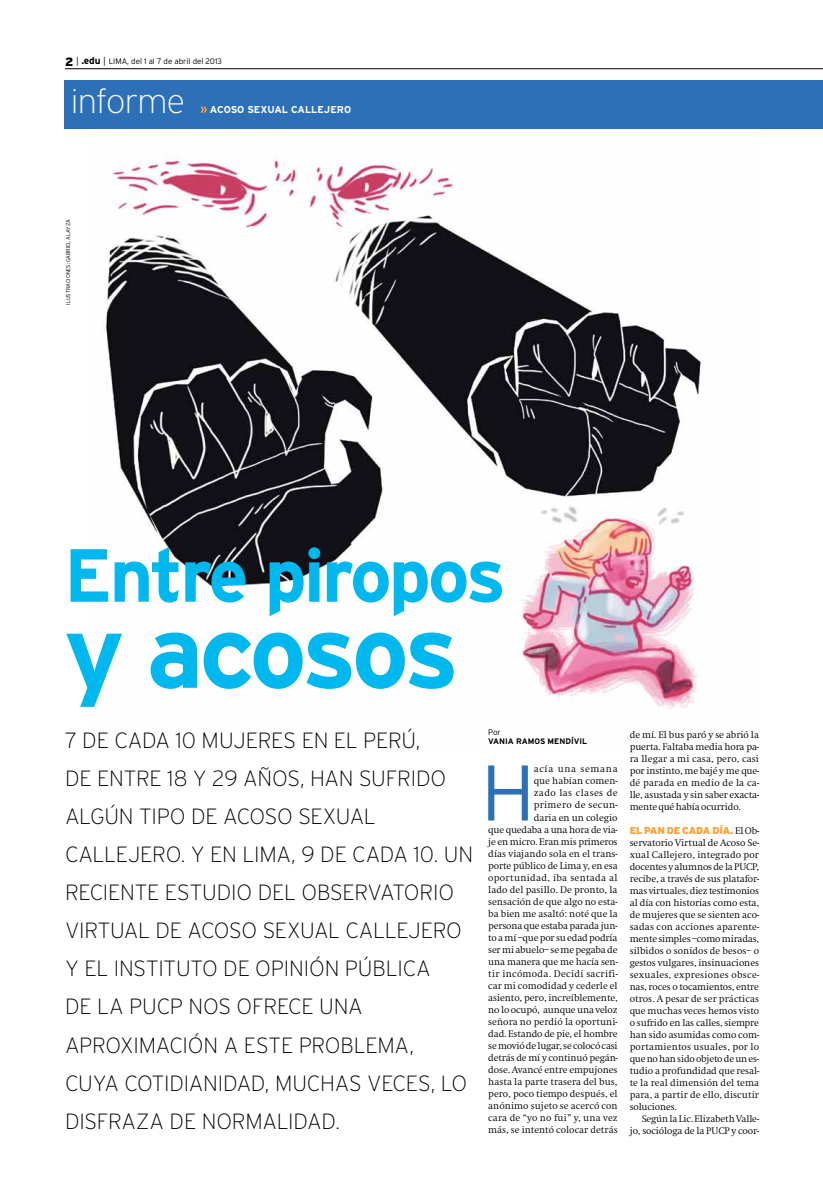
<style>
.page{position:relative;width:823px;height:1191px;background:#fff}
.page>*{position:absolute;margin:0;border:0;box-sizing:border-box;transform-origin:0 0}
.t1{font:700 103px "Interstate";letter-spacing:-.05em;color:#00b8ed}
.t2{font:300 78.6px "Interstate";color:#2d70b7}
.t3{font:700 75px "Interstate";letter-spacing:-.04em;color:#00b8ed}
.t4{font:200 34px "Interstate";letter-spacing:-.02em;color:#fff}
.t5{font:200 22px/38px "Interstate";letter-spacing:-.01em;color:#000}
.t6{font:300 10px/12px "Swift EF";letter-spacing:-.005em;color:#000;text-align:right}
.t7{font:700 10px "Interstate";color:#fff}
.t8{font:900 10px "Interstate";letter-spacing:-.02em;color:#fca035}
.t9{font:300 8px "Interstate";color:#000}
.t10{font:700 8px "Interstate";color:#000}
.t11{font:300 5.5px "Interstate";letter-spacing:-.01em;color:#000}
.s1{font-weight:900;font-size:12px}
.s2{font-size:9px}
.s3{font-weight:700;font-size:10px}
.s4{font-family:"Swift EF";font-weight:300;color:#000}
</style>
<div class="page">
<img style="left:104px;top:157px;width:597px;height:552px">
<div style="left:65px;top:81px;width:757px;height:48px;background:#2d70b7"></div>
<hr style="left:65px;top:69px;width:757px;height:1px;background:#000">
<svg style="left:200px;top:106px;width:7px;height:7px"></svg>
<p class="t9" style="left:65px;top:57px;width:158px"><span class="s1">2</span> <span class="s2">|</span> <span class="s3">.edu</span> <span class="s2">|</span> LIMA, del 1 al 7 de abril del 2013</p>
<h3 class="t4" style="left:71px;top:83px;width:116px">informe</h3>
<p class="t7" style="left:210px;top:104px;width:143px">ACOSO SEXUAL CALLEJERO</p>
<p class="t11" style="left:65px;top:304px;width:87px;rotate:-90deg">ILUSTRACIONES: GABRIELALAYZA</p>
<h3 class="t3" style="left:64px;top:533px;width:443px">Entre piropos</h3>
<h1 class="t1" style="left:64px;top:594px;width:397px">y acosos</h1>
<p class="t5" style="left:65px;top:721px;width:409px">7 DE CADA 10 MUJERES EN EL PERÚ,<br>DE ENTRE 18 Y 29 AÑOS, HAN SUFRIDO<br>ALGÚN TIPO DE ACOSO SEXUAL<br>CALLEJERO. Y EN LIMA, 9 DE CADA 10. UN<br>RECIENTE ESTUDIO DEL OBSERVATORIO<br>VIRTUAL DE ACOSO SEXUAL CALLEJERO<br>Y EL INSTITUTO DE OPINIÓN PÚBLICA<br>DE LA PUCP NOS OFRECE UNA<br>APROXIMACIÓN A ESTE PROBLEMA,<br>CUYA COTIDIANIDAD, MUCHAS VECES, LO<br>DISFRAZA DE NORMALIDAD.</p>
<p class="t9" style="left:488px;top:728px;width:14px">Por</p>
<p class="t10" style="left:488px;top:737px;width:100px">VANIA RAMOS MENDÍVIL</p>
<h2 class="t2" style="left:480px;top:748px;width:56px">H</h2>
<p class="t6" style="left:488px;top:763px;width:131px">acía una semana<br>que habían comen-<br>zado las clases de<br>primero de secun-<br>daria en un colegio<br>que quedaba a una hora de via&shy;je en micro. Eran mis primeros días viajando sola en el trans&shy;porte público de Lima y, en esa oportunidad, iba sentada al lado del pasillo. De pronto, la sensación de que algo no esta&shy;ba bien me asaltó: noté que la persona que estaba parada jun&shy;to a mí –que por su edad podría ser mi abuelo– se me pegaba de una manera que me hacía sen&shy;tir incómoda. Decidí sacrifi&shy;car mi comodidad y cederle el asiento, pero, increíblemente, no lo ocupó, aunque una veloz señora no perdió la oportuni&shy;dad. Estando de pie, el hombre se movió de lugar, se colocó casi detrás de mí y continuó pegán&shy;dose. Avancé entre empujones hasta la parte trasera del bus, pero, poco tiempo después, el anónimo sujeto se acercó con cara de “yo no fui” y, una vez más, se intentó colocar detrás</p>
<p class="t6" style="left:629px;top:729px;width:131px;text-align:justify">de mí. El bus paró y se abrió la puerta. Faltaba media hora pa&shy;ra llegar a mi casa, pero, casi por instinto, me bajé y me que&shy;dé parada en medio de la ca&shy;lle, asustada y sin saber exacta&shy;mente qué había ocurrido.</p>
<p class="t8" style="left:629px;top:825px;width:131px">EL PAN DE CADA DÍA. <span class="s4">El Ob-</span></p>
<p class="t6" style="left:629px;top:837px;width:131px;text-align:justify">servatorio Virtual de Acoso Se&shy;xual Callejero, integrado por docentes y alumnos de la PUCP, recibe, a través de sus platafor&shy;mas virtuales, diez testimonios al día con historias como esta, de mujeres que se sienten aco&shy;sadas con acciones aparente&shy;mente simples –como miradas, silbidos o sonidos de besos– o gestos vulgares, insinuaciones sexuales, expresiones obsce&shy;nas, roces o tocamientos, entre otros. A pesar de ser prácticas que muchas veces hemos visto o sufrido en las calles, siempre han sido asumidas como com&shy;portamientos usuales, por lo que no han sido objeto de un es&shy;tudio a profundidad que resal&shy;te la real dimensión del tema para, a partir de ello, discutir soluciones.</p>
<p class="t6" style="left:629px;top:1113px;width:131px">Según la Lic. Elizabeth Valle&shy;jo, socióloga de la PUCP y coor-</p>
</div>
